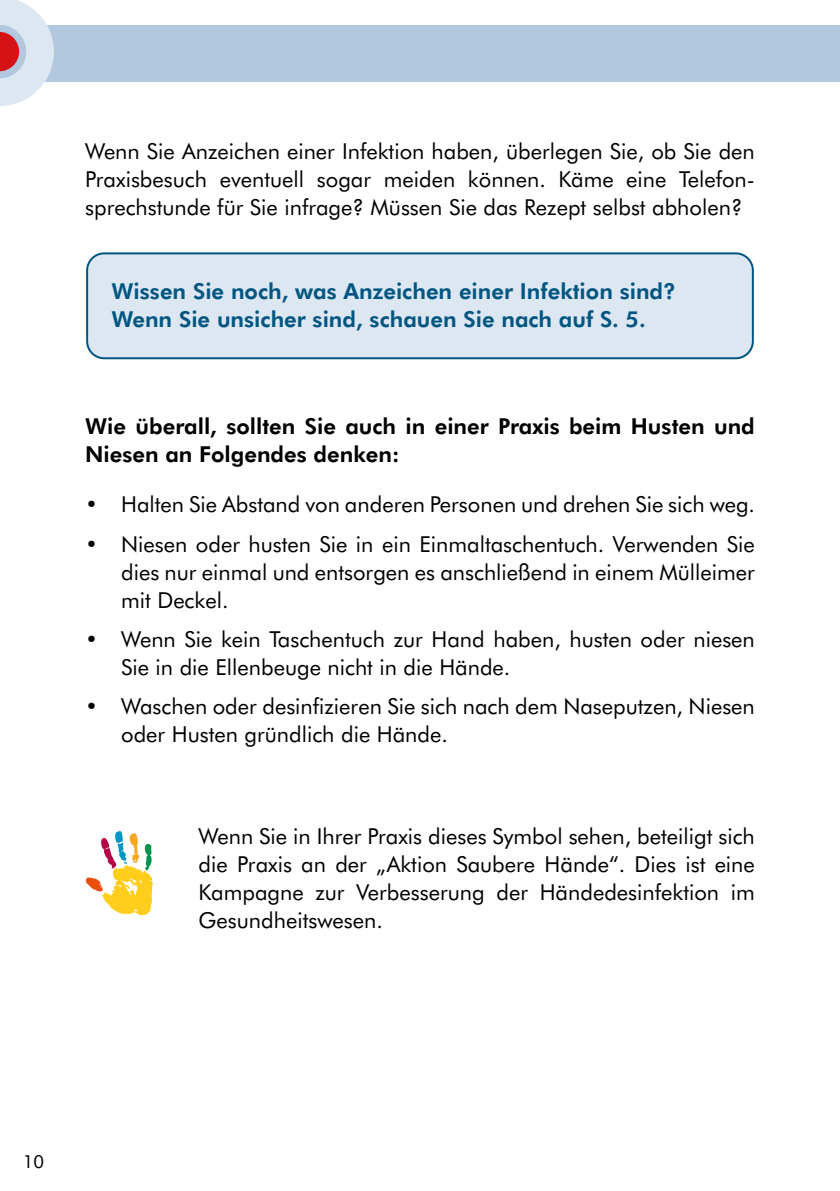
<style>
.page{position:relative;width:840px;height:1191px;background:#fff}
.page>*{position:absolute;margin:0;border:0;box-sizing:border-box;transform-origin:0 0}
.t1{font:22px/28px "Futura BT";color:#000;text-align:justify}
.t2{font:700 22px/28px "Futura BT";color:#005681}
.t3{font:700 22px/28px "Futura BT";color:#000}
.t4{font:18px "Futura BT";color:#000}
</style>
<div class="page">
<div style="left:0;top:26px;width:839px;height:56px;background:#b1c8df"></div>
<svg style="left:0;top:0;width:68px;height:106px"></svg>
<div style="left:87px;top:253px;width:665px;height:105px;background:#dde7f2;border-radius:17px"></div>
<div style="left:86px;top:252px;width:667px;height:107px;border:2px solid #005681;border-radius:17px"></div>
<svg style="left:85px;top:831px;width:68px;height:84px"></svg>
<p class="t1" style="left:85px;top:137px;width:671px">Wenn Sie Anzeichen einer Infektion haben, überlegen Sie, ob Sie den Praxisbesuch eventuell sogar meiden können. Käme eine Telefon&shy;sprechstunde für Sie infrage? Müssen Sie das Rezept selbst abholen?</p>
<p class="t2" style="left:111px;top:276px;width:565px">Wissen Sie noch, was Anzeichen einer Infektion sind?<br>Wenn Sie unsicher sind, schauen Sie nach auf S. 5.</p>
<p class="t3" style="left:85px;top:411px;width:670px">Wie überall, sollten Sie auch in einer Praxis beim Husten und<br>Niesen an Folgendes denken:</p>
<p class="t1" style="left:85px;top:490px;width:670px">• Halten Sie Abstand von anderen Personen und drehen Sie sich weg.</p>
<p class="t1" style="left:121px;top:529px;width:635px;text-indent:-36px">• Niesen oder husten Sie in ein Einmaltaschentuch. Verwenden Sie dies nur einmal und entsorgen es anschließend in einem Mülleimer mit Deckel.</p>
<p class="t1" style="left:121px;top:625px;width:635px;text-indent:-36px">• Wenn Sie kein Taschentuch zur Hand haben, husten oder niesen<br>Sie in die Ellenbeuge nicht in die Hände.</p>
<p class="t1" style="left:121px;top:692px;width:635px;text-indent:-36px">• Waschen oder desinfizieren Sie sich nach dem Naseputzen, Niesen oder Husten gründlich die Hände.</p>
<p class="t1" style="left:198px;top:821px;width:557px">Wenn Sie in Ihrer Praxis dieses Symbol sehen, beteiligt sich die Praxis an der „Aktion Saubere Hände“. Dies ist eine Kampagne zur Verbesserung der Händedesinfektion im Gesundheitswesen.</p>
<p class="t4" style="left:23px;top:1150px;width:23px">10</p>
</div>
